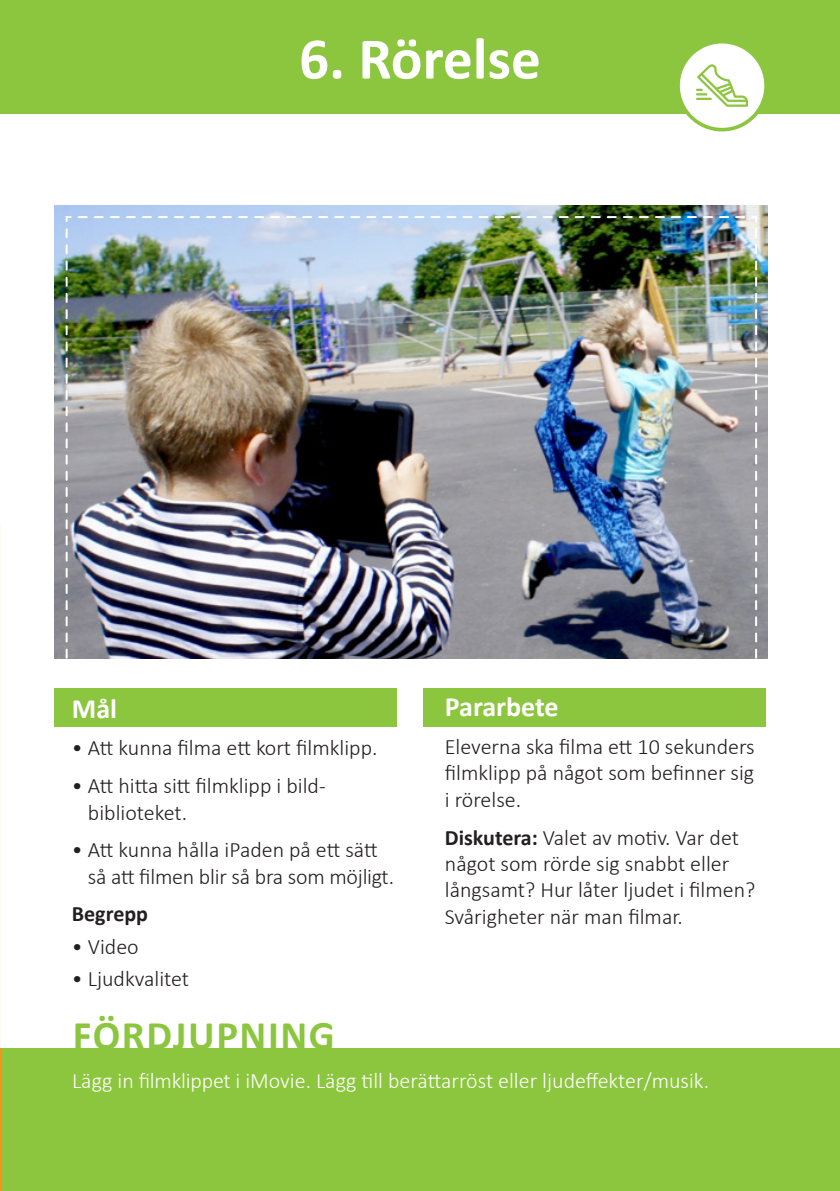
<style>
.page{position:relative;width:840px;height:1191px;background:#fff}
.page>*{position:absolute;margin:0;border:0;box-sizing:border-box;transform-origin:0 0}
.t1{font:700 59.2px "Calibri";color:#fff}
.t2{font:700 40.8px "Calibri";letter-spacing:.035em;color:#8bc63e}
.t3{font:700 28px "Calibri";color:#fff}
.t4{font:300 22px/26.4px "Calibri";color:#231f20}
.t5{font:300 22px "Calibri";color:#fff}
.t6{font:700 22px "Calibri";color:#231f20}
.s1{font-weight:700}
</style>
<div class="page">
<hr style="left:0;top:523px;width:1px;height:554px;background:#fef2e3">
<div style="left:55px;top:688px;width:342px;height:39px;background:#8bc63e"></div>
<div style="left:423px;top:688px;width:342px;height:39px;background:#8bc63e"></div>
<div style="left:0;top:0;width:839px;height:113px;background:#8bc63e"></div>
<div style="left:0;top:1048px;width:839px;height:143px;background:#8bc63e"></div>
<hr style="left:0;top:1048px;width:1px;height:143px;background:#f7931d">
<img style="left:55px;top:205px;width:712px;height:453px">
<img style="left:65px;top:215px;width:692px;height:444px">
<div style="left:677px;top:42px;width:88px;height:88px;background:#fff;border-radius:50%"></div>
<div style="left:675px;top:40px;width:92px;height:91px;border:4px solid #8bc63e;border-radius:50%"></div>
<svg style="left:696px;top:64px;width:51px;height:43px"></svg>
<h1 class="t1" style="left:299px;top:22px;width:243px">6. Rörelse</h1>
<p class="t3" style="left:72px;top:691px;width:47px">Mål</p>
<p class="t4" style="left:72px;top:734px;width:307px">• Att kunna filma ett kort filmklipp.</p>
<p class="t4" style="left:88px;top:772px;width:238px;text-indent:-16px">• Att hitta sitt filmklipp i bild&shy;biblioteket.</p>
<p class="t4" style="left:88px;top:836px;width:307px;text-indent:-16px">• Att kunna hålla iPaden på ett sätt så att filmen blir så bra som möjligt.</p>
<p class="t6" style="left:72px;top:900px;width:78px">Begrepp</p>
<p class="t4" style="left:72px;top:932px;width:68px">• Video</p>
<p class="t4" style="left:72px;top:965px;width:119px">• Ljudkvalitet</p>
<h2 class="t2" style="left:73px;top:1010px;width:263px">FÖRDJUPNING</h2>
<p class="t3" style="left:444px;top:689px;width:115px">Pararbete</p>
<p class="t4" style="left:444px;top:733px;width:311px;text-align:justify">Eleverna ska filma ett 10 sekunders filmklipp på något som befinner sig i rörelse.</p>
<p class="t4" style="left:444px;top:824px;width:312px"><span class="s1">Diskutera:</span> Valet av motiv. Var det något som rörde sig snabbt eller långsamt? Hur låter ljudet i filmen?<br>Svårigheter när man filmar.</p>
<p class="t5" style="left:72px;top:1067px;width:638px">Lägg in filmklippet i iMovie. Lägg till berättarröst eller ljudeffekter/musik.</p>
</div>
